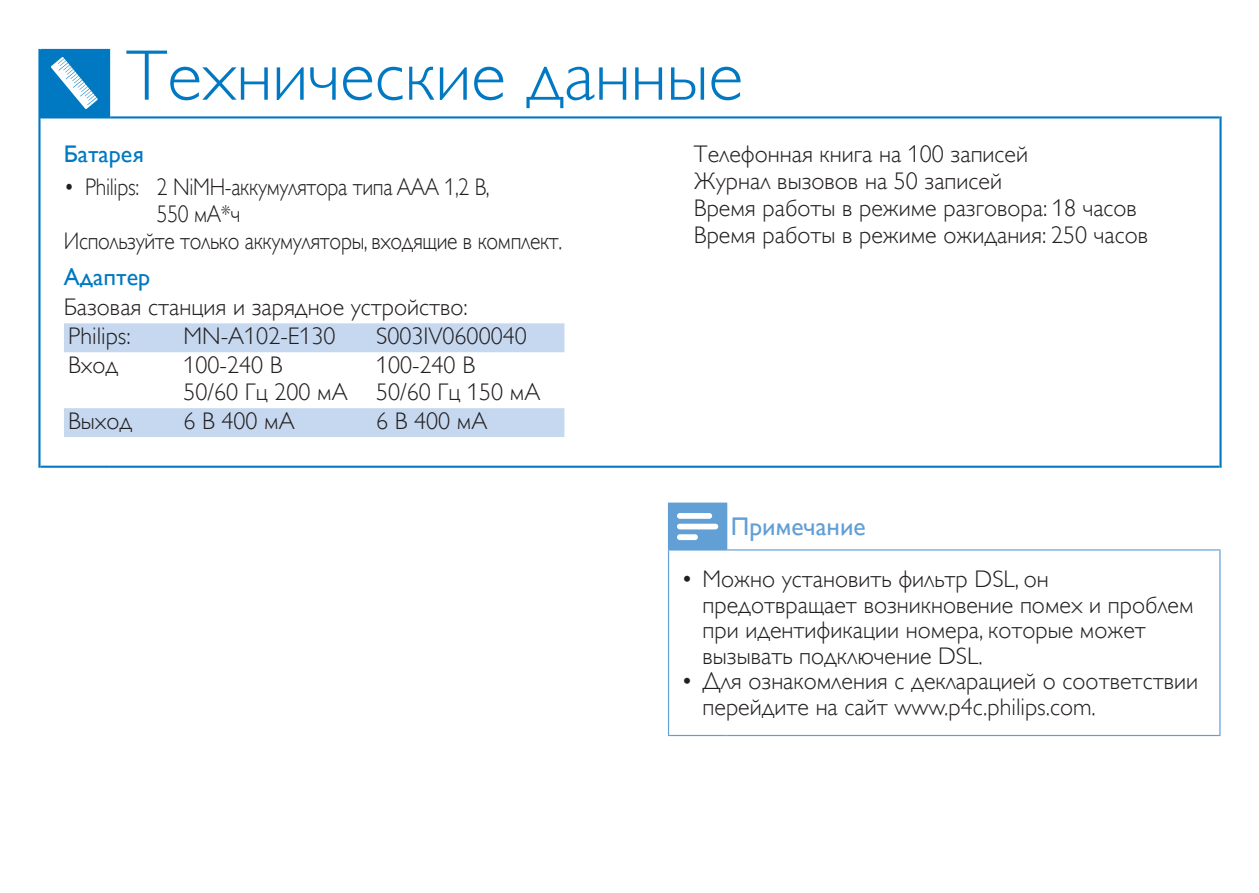
<style>
.page{position:relative;width:1259px;height:893px;background:#fff}
.page>*{position:absolute;margin:0;border:0;box-sizing:border-box;transform-origin:0 0}
.t1{font:72px "Gill Sans Alt One WGL Light";color:#0079c2}
.t2{font:25.5px "Gill Sans Alt One WGL";color:#629fd5}
.t3{font:24px/27px "Gill Sans Alt One WGL Light";color:#231f20}
.t4{font:24px "Gill Sans Alt One WGL Light";color:#231f20;scale:.9 1}
.t5{font:24px "Gill Sans Alt One WGL";color:#0079c2}
</style>
<div class="page">
<div style="left:39px;top:50px;width:70px;height:67px;background:#0079c2"></div>
<hr style="left:38px;top:117px;width:3px;height:351px;background:#0079c2">
<hr style="left:110px;top:116px;width:1109px;height:2px;background:#0079c2">
<hr style="left:1219px;top:116px;width:2px;height:352px;background:#0079c2">
<hr style="left:41px;top:466px;width:68px;height:2px;background:#0079c2">
<hr style="left:109px;top:466px;width:1110px;height:2px;background:#0079c2">
<hr style="left:41px;top:49px;width:67px;height:2px;background:#0079c2">
<hr style="left:38px;top:49px;width:3px;height:68px;background:#0079c2">
<hr style="left:108px;top:49px;width:2px;height:69px;background:#0079c2">
<hr style="left:41px;top:116px;width:67px;height:2px;background:#0079c2">
<svg style="left:51px;top:57px;width:47px;height:52px"></svg>
<svg style="left:64px;top:323px;width:500px;height:114px"></svg>
<div style="left:668px;top:503px;width:58px;height:47px;background:#629fd5"></div>
<hr style="left:668px;top:503px;width:59px;height:1px;background:#629fd5">
<hr style="left:726px;top:504px;width:1px;height:45px;background:#629fd5">
<hr style="left:668px;top:549px;width:58px;height:2px;background:#629fd5">
<hr style="left:668px;top:551px;width:1px;height:184px;background:#629fd5">
<hr style="left:726px;top:549px;width:494px;height:2px;background:#629fd5">
<hr style="left:1219px;top:551px;width:1px;height:184px;background:#629fd5">
<hr style="left:668px;top:735px;width:58px;height:1px;background:#629fd5">
<hr style="left:726px;top:735px;width:494px;height:1px;background:#629fd5">
<svg style="left:677px;top:513px;width:41px;height:27px"></svg>
<h1 class="t1" style="left:126px;top:28px;width:618px">Технические данные</h1>
<p class="t5" style="left:64px;top:138px;width:81px">Батарея</p>
<p class="t4" style="left:64px;top:171px;width:474px">• Philips: 2 NiMH-аккумулятора типа AAA 1,2 В,</p>
<p class="t4" style="left:157px;top:198px;width:94px">550 мА*ч</p>
<p class="t4" style="left:64px;top:225px;width:555px">Используйте только аккумуляторы, входящие в комплект.</p>
<p class="t5" style="left:64px;top:260px;width:88px">Адаптер</p>
<p class="t3" style="left:64px;top:293px;width:405px;line-height:28.8px">Базовая станция и зарядное устройство:<br>Philips:</p>
<p class="t3" style="left:694px;top:141px;width:456px">Телефонная книга на 100 записей<br>Журнал вызовов на 50 записей<br>Время работы в режиме разговора: 18 часов Время работы в режиме ожидания: 250 часов</p>
<p class="t3" style="left:183px;top:323px;width:154px">MN-A102-E130</p>
<p class="t3" style="left:376px;top:323px;width:152px">S003IV0600040</p>
<p class="t3" style="left:68px;top:352px;width:52px">Вход</p>
<p class="t3" style="left:183px;top:352px;width:166px">100-240 В<br>50/60 Гц 200 мA</p>
<p class="t3" style="left:376px;top:352px;width:166px">100-240 В<br>50/60 Гц 150 мA</p>
<p class="t3" style="left:68px;top:408px;width:66px">Выход</p>
<p class="t3" style="left:183px;top:408px;width:113px">6 В 400 мA</p>
<p class="t3" style="left:376px;top:408px;width:113px">6 В 400 мA</p>
<p class="t2" style="left:731px;top:509px;width:136px">Примечание</p>
<p class="t3" style="left:702px;top:566px;width:492px;line-height:25.5px;text-indent:-21px">• Можно установить фильтр DSL, он предотвращает возникновение помех и проблем при идентификации номера, которые может вызывать подключение DSL.</p>
<p class="t3" style="left:702px;top:668px;width:497px;line-height:25.5px;text-indent:-21px">• Для ознакомления с декларацией о соответствии перейдите на сайт www.p4c.philips.com.</p>
</div>
